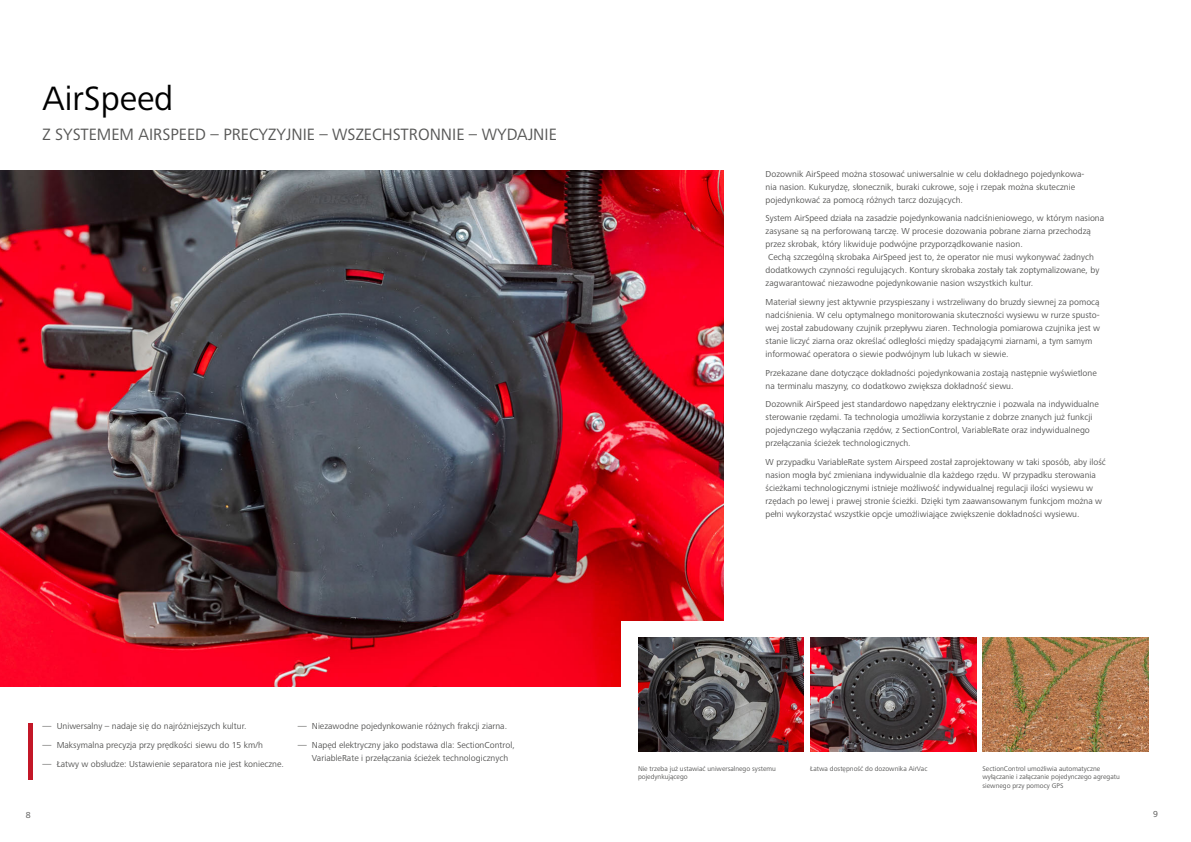
<style>
.page{position:relative;width:1191px;height:842px;background:#fff}
.page>*{position:absolute;margin:0;border:0;box-sizing:border-box;transform-origin:0 0}
.A_HEAD{font:35px "Frutiger Next LTW1 G";color:#000}
.t1{font:17px "Frutiger Next LTW1 G";color:#575756}
.t2{font:9px/13px "Frutiger Next LTW1 G";color:#575756}
.t3{font:7px/8.5px "Frutiger Next LTW1 G";color:#575756}
</style>
<div class="page">
<div style="left:28px;top:723px;width:5px;height:57px;background:#c31727"></div>
<img style="left:0;top:170px;width:723px;height:516px">
<img style="left:810px;top:638px;width:166px;height:113px">
<img style="left:982px;top:638px;width:166px;height:113px">
<div style="left:621px;top:621px;width:173px;height:130px;background:#fff"></div>
<img style="left:638px;top:638px;width:166px;height:113px">
<p class="A_HEAD" style="left:43px;top:79px;width:132px">AirSpeed</p>
<p class="t1" style="left:43px;top:124px;width:516px">Z SYSTEMEM AIRSPEED – PRECYZYJNIE – WSZECHSTRONNIE – WYDAJNIE</p>
<p class="t2" style="left:43px;top:720px;width:205px">― Uniwersalny – nadaje się do najróżniejszych kultur.</p>
<p class="t2" style="left:43px;top:739px;width:222px">― Maksymalna precyzja przy prędkości siewu do 15 km/h</p>
<p class="t2" style="left:43px;top:757px;width:243px">― Łatwy w obsłudze: Ustawienie separatora nie jest konieczne.</p>
<p class="t2" style="left:298px;top:720px;width:211px">― Niezawodne pojedynkowanie różnych frakcji ziarna.</p>
<p class="t2" style="left:312px;top:739px;width:204px;text-indent:-14px">― Napęd elektryczny jako podstawa dla: SectionControl,<br>VariableRate i przełączania ścieżek technologicznych</p>
<p class="t2" style="left:765px;top:167px;width:320px">Dozownik AirSpeed można stosować uniwersalnie w celu dokładnego pojedynkowa&shy;nia nasion. Kukurydzę, słonecznik, buraki cukrowe, soję i rzepak można skutecznie pojedynkować za pomocą różnych tarcz dozujących.</p>
<p class="t2" style="left:765px;top:212px;width:340px">System AirSpeed działa na zasadzie pojedynkowania nadciśnieniowego, w którym nasiona zasysane są na perforowaną tarczę. W procesie dozowania pobrane ziarna przechodzą przez skrobak, który likwiduje podwójne przyporządkowanie nasion.<br>Cechą szczególną skrobaka AirSpeed jest to, że operator nie musi wykonywać żadnych dodatkowych czynności regulujących. Kontury skrobaka zostały tak zoptymalizowane, by zagwarantować niezawodne pojedynkowanie nasion wszystkich kultur.</p>
<p class="t2" style="left:765px;top:296px;width:336px">Materiał siewny jest aktywnie przyspieszany i wstrzeliwany do bruzdy siewnej za pomocą nadciśnienia. W celu optymalnego monitorowania skuteczności wysiewu w rurze spusto&shy;wej został zabudowany czujnik przepływu ziaren. Technologia pomiarowa czujnika jest w stanie liczyć ziarna oraz określać odległości między spadającymi ziarnami, a tym samym informować operatora o siewie podwójnym lub lukach w siewie.</p>
<p class="t2" style="left:765px;top:366px;width:333px">Przekazane dane dotyczące dokładności pojedynkowania zostają następnie wyświetlone na terminalu maszyny, co dodatkowo zwiększa dokładność siewu.</p>
<p class="t2" style="left:765px;top:398px;width:335px">Dozownik AirSpeed jest standardowo napędzany elektrycznie i pozwala na indywidualne sterowanie rzędami. Ta technologia umożliwia korzystanie z dobrze znanych już funkcji pojedynczego wyłączania rzędów, z SectionControl, VariableRate oraz indywidualnego przełączania ścieżek technologicznych.</p>
<p class="t2" style="left:765px;top:456px;width:342px">W przypadku VariableRate system Airspeed został zaprojektowany w taki sposób, aby ilość nasion mogła być zmieniana indywidualnie dla każdego rzędu. W przypadku sterowania ścieżkami technologicznymi istnieje możliwość indywidualnej regulacji ilości wysiewu w rzędach po lewej i prawej stronie ścieżki. Dzięki tym zaawansowanym funkcjom można w pełni wykorzystać wszystkie opcje umożliwiające zwiększenie dokładności wysiewu.</p>
<p class="t3" style="left:638px;top:764px;width:139px">Nie trzeba już ustawiać uniwersalnego systemu pojedynkującego</p>
<p class="t3" style="left:810px;top:764px;width:119px">Łatwa dostępność do dozownika AirVac</p>
<p class="t3" style="left:982px;top:764px;width:139px">SectionControl umożliwia automatyczne wyłączanie i załączanie pojedynczego agregatu siewnego przy pomocy GPS</p>
<p class="t2" style="left:26px;top:809px;width:6px">8</p>
<p class="t2" style="left:1153px;top:808px;width:6px">9</p>
</div>
